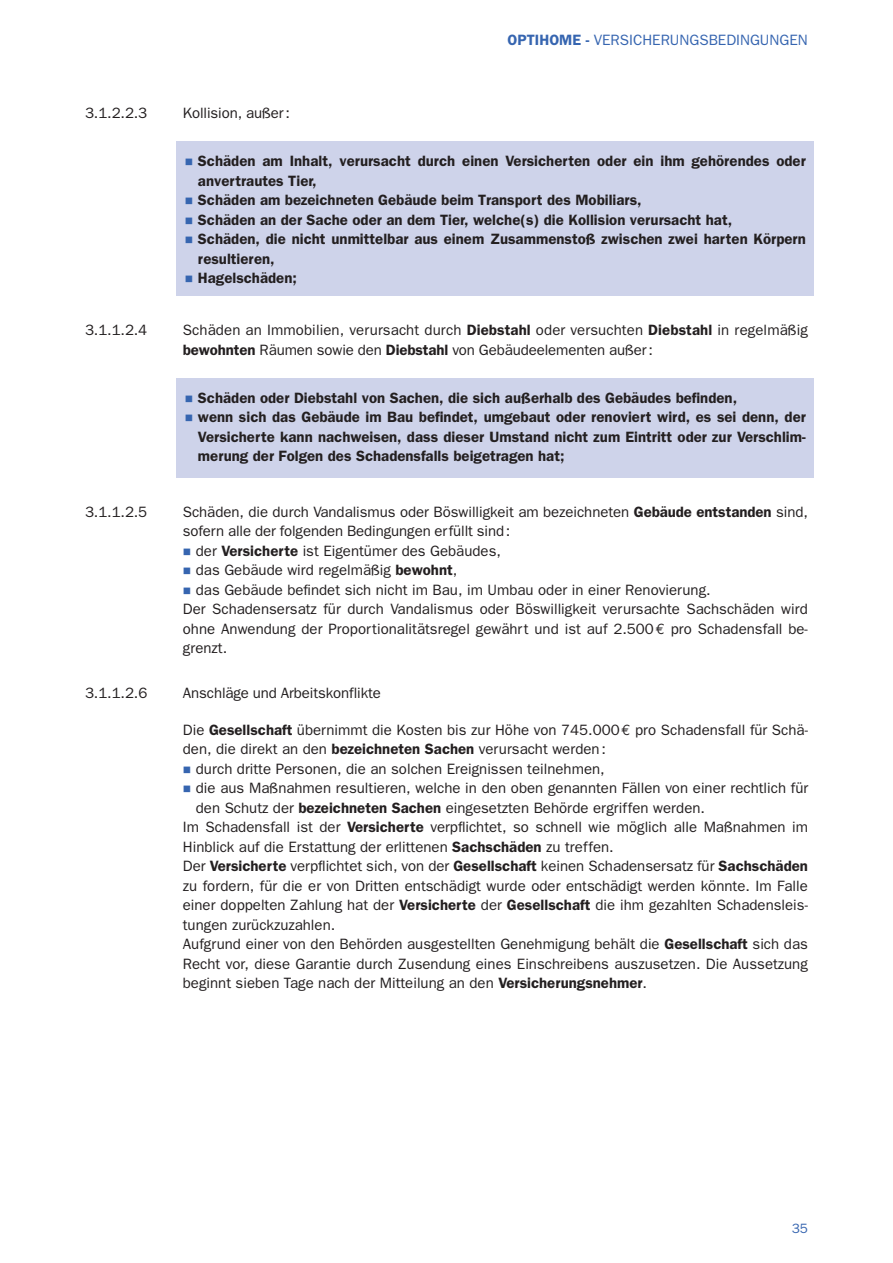
<style>
.page{position:relative;width:893px;height:1263px;background:#fff}
.page>*{position:absolute;margin:0;border:0;box-sizing:border-box;transform-origin:0 0}
.t1{font:15px/19.5px "Franklin Gothic";color:#231f20}
.t2{font:600 15px/19.5px "Franklin Gothic";color:#231f20}
.t3{font:15px "Franklin Gothic";color:#3665b0}
.t4{font:13.5px "Franklin Gothic";color:#3665b0}
.s1{font-weight:600}
.s2{color:#3665b0}
.s3{font-family:"Euro Mono"}
</style>
<div class="page">
<div style="left:176px;top:141px;width:638px;height:155px;background:#ced3ea"></div>
<div style="left:176px;top:378px;width:638px;height:100px;background:#ced3ea"></div>
<p class="t3" style="left:508px;top:32px;width:302px"><span class="s1">OPTIHOME -</span> VERSICHERUNGSBEDINGUNGEN</p>
<p class="t1" style="left:85px;top:103px;width:64px">3.1.2.2.3</p>
<p class="t1" style="left:183px;top:103px;width:108px">Kollision, außer:</p>
<p class="t2" style="left:198px;top:151px;width:609px;text-indent:-13px"><span class="s2">■</span> Schäden am Inhalt, verursacht durch einen Versicherten oder ein ihm gehörendes oder anvertrautes Tier,</p>
<p class="t2" style="left:185px;top:190px;width:458px"><span class="s2">■</span> Schäden am bezeichneten Gebäude beim Transport des Mobiliars,</p>
<p class="t2" style="left:185px;top:209px;width:549px"><span class="s2">■</span> Schäden an der Sache oder an dem Tier, welche(s) die Kollision verursacht hat,</p>
<p class="t2" style="left:198px;top:229px;width:609px;text-indent:-13px"><span class="s2">■</span> Schäden, die nicht unmittelbar aus einem Zusammenstoß zwischen zwei harten Körpern resultieren,</p>
<p class="t2" style="left:185px;top:268px;width:114px"><span class="s2">■</span> Hagelschäden;</p>
<p class="t1" style="left:85px;top:320px;width:64px">3.1.1.2.4</p>
<p class="t1" style="left:183px;top:320px;width:627px">Schäden an Immobilien, verursacht durch <span class="s1">Diebstahl</span> oder versuchten <span class="s1">Diebstahl</span> in regelmäßig <span class="s1">bewohnten</span> Räumen sowie den <span class="s1">Diebstahl</span> von Gebäudeelementen außer:</p>
<p class="t2" style="left:185px;top:387px;width:554px"><span class="s2">■</span> Schäden oder Diebstahl von Sachen, die sich außerhalb des Gebäudes befinden,</p>
<p class="t2" style="left:198px;top:407px;width:609px;text-align:justify;text-indent:-13px"><span class="s2">■</span> wenn sich das Gebäude im Bau befindet, umgebaut oder renoviert wird, es sei denn, der Versicherte kann nachweisen, dass dieser Umstand nicht zum Eintritt oder zur Verschlim&shy;merung der Folgen des Schadensfalls beigetragen hat;</p>
<p class="t1" style="left:85px;top:502px;width:64px">3.1.1.2.5</p>
<p class="t1" style="left:183px;top:502px;width:627px">Schäden, die durch Vandalismus oder Böswilligkeit am bezeichneten <span class="s1">Gebäude entstanden</span> sind, sofern alle der folgenden Bedingungen erfüllt sind:</p>
<p class="t1" style="left:183px;top:541px;width:320px"><span class="s2">■</span> der <span class="s1">Versicherte</span> ist Eigentümer des Gebäudes,</p>
<p class="t1" style="left:183px;top:560px;width:276px"><span class="s2">■</span> das Gebäude wird regelmäßig <span class="s1">bewohnt</span>,</p>
<p class="t1" style="left:183px;top:580px;width:627px"><span class="s2">■</span> das Gebäude befindet sich nicht im Bau, im Umbau oder in einer Renovierung.<br>Der Schadensersatz für durch Vandalismus oder Böswilligkeit verursachte Sachschäden wird ohne Anwendung der Proportionalitätsregel gewährt und ist auf 2.500<span class="s3">€</span> pro Schadensfall be&shy;grenzt.</p>
<p class="t1" style="left:85px;top:683px;width:64px">3.1.1.2.6</p>
<p class="t1" style="left:183px;top:683px;width:200px">Anschläge und Arbeitskonflikte</p>
<p class="t1" style="left:183px;top:720px;width:627px">Die <span class="s1">Gesellschaft</span> übernimmt die Kosten bis zur Höhe von 745.000<span class="s3">€</span> pro Schadensfall für Schä&shy;den, die direkt an den <span class="s1">bezeichneten Sachen</span> verursacht werden:</p>
<p class="t1" style="left:183px;top:759px;width:423px"><span class="s2">■</span> durch dritte Personen, die an solchen Ereignissen teilnehmen,</p>
<p class="t1" style="left:183px;top:778px;width:627px"><span class="s2">■</span> die aus Maßnahmen resultieren, welche in den oben genannten Fällen von einer rechtlich für</p>
<p class="t1" style="left:196px;top:798px;width:511px">den Schutz der <span class="s1">bezeichneten Sachen</span> eingesetzten Behörde ergriffen werden.</p>
<p class="t1" style="left:183px;top:817px;width:627px">Im Schadensfall ist der <span class="s1">Versicherte</span> verpflichtet, so schnell wie möglich alle Maßnahmen im</p>
<p class="t1" style="left:183px;top:837px;width:432px">Hinblick auf die Erstattung der erlittenen <span class="s1">Sachschäden</span> zu treffen.</p>
<p class="t1" style="left:183px;top:856px;width:627px">Der <span class="s1">Versicherte</span> verpflichtet sich, von der <span class="s1">Gesellschaft</span> keinen Schadensersatz für <span class="s1">Sachschäden</span></p>
<p class="t1" style="left:183px;top:876px;width:627px">zu fordern, für die er von Dritten entschädigt wurde oder entschädigt werden könnte. Im Falle</p>
<p class="t1" style="left:183px;top:895px;width:627px">einer doppelten Zahlung hat der <span class="s1">Versicherte</span> der <span class="s1">Gesellschaft</span> die ihm gezahlten Schadensleis-</p>
<p class="t1" style="left:183px;top:915px;width:154px">tungen zurückzuzahlen.</p>
<p class="t1" style="left:183px;top:934px;width:626px">Aufgrund einer von den Behörden ausgestellten Genehmigung behält die <span class="s1">Gesellschaft</span> sich das</p>
<p class="t1" style="left:183px;top:954px;width:626px">Recht vor, diese Garantie durch Zusendung eines Einschreibens auszusetzen. Die Aussetzung</p>
<p class="t1" style="left:183px;top:973px;width:466px">beginnt sieben Tage nach der Mitteilung an den <span class="s1">Versicherungsnehmer</span>.</p>
<p class="t4" style="left:792px;top:1221px;width:18px">35</p>
</div>
